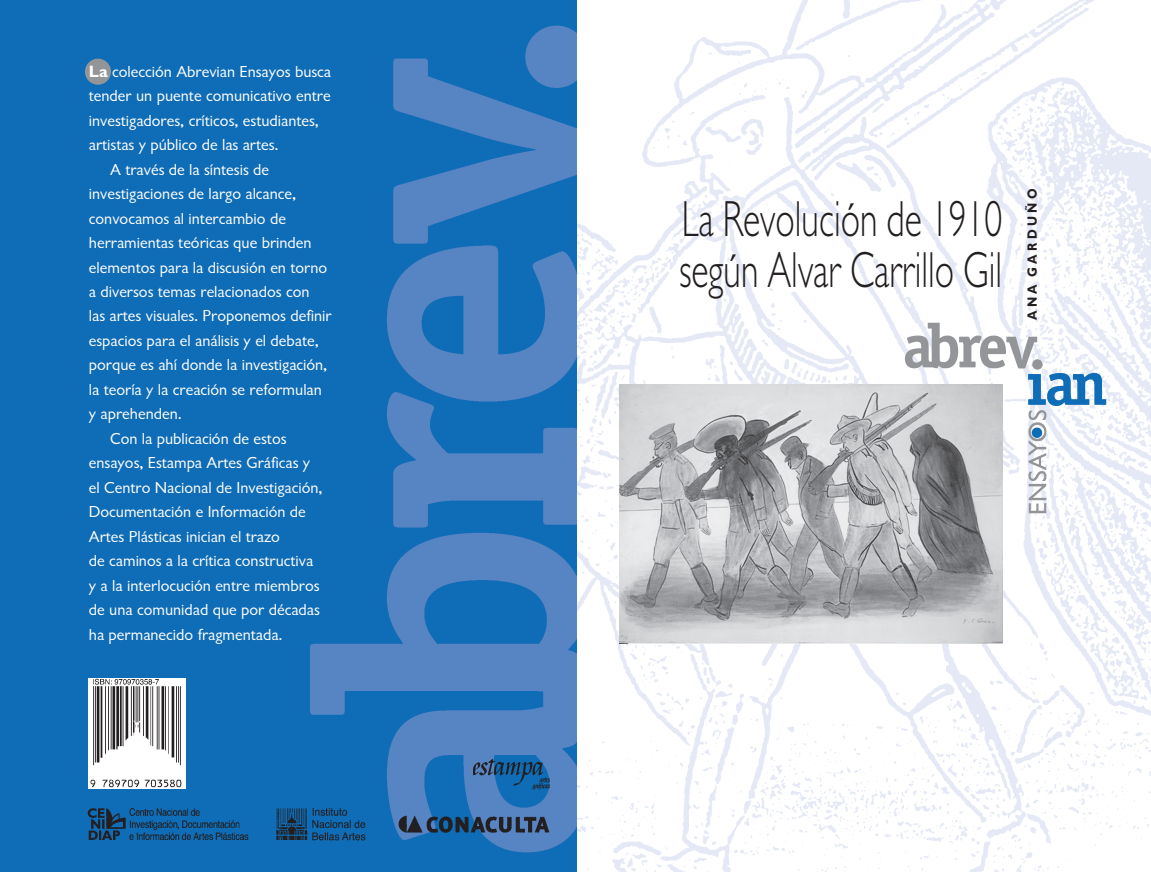
<style>
.page{position:relative;width:1151px;height:872px;background:#fff}
.page>*{position:absolute;margin:0;border:0;box-sizing:border-box;transform-origin:0 0}
.t1{font:51px/51px "Classical Sans Light DTC";color:#231f20;scale:.7 1}
.t2{font:16.5px "Classical Sans Regular DTC";color:#fff}
.t3{font:13.5px "Classical Sans Bold DTC";color:#231f20;scale:.9 1}
.s1{font-family:"Classical Sans Bold DTC"}
</style>
<div class="page">
<img style="left:577px;top:0;width:573px;height:871px">
<img style="left:1047px;top:372px;width:59px;height:66px">
<img style="left:904px;top:322px;width:143px;height:192px">
<img style="left:619px;top:384px;width:383px;height:259px">
<div style="left:0;top:0;width:577px;height:871px;background:#0f6cb6"></div>
<img style="left:310px;top:25px;width:267px;height:828px">
<img style="left:473px;top:758px;width:76px;height:31px">
<div style="left:85px;top:59px;width:26px;height:26px;background:#939598;border-radius:50%"></div>
<img style="left:88px;top:678px;width:98px;height:111px">
<img style="left:87px;top:803px;width:464px;height:40px">
<p class="t2" style="left:89px;top:62px;width:244px"><span class="s1">La</span> colección Abrevian Ensayos busca</p>
<p class="t2" style="left:89px;top:87px;width:243px">tender un puente comunicativo entre</p>
<p class="t2" style="left:89px;top:111px;width:232px">investigadores, críticos, estudiantes,</p>
<p class="t2" style="left:89px;top:136px;width:191px">artistas y público de las artes.</p>
<p class="t2" style="left:110px;top:160px;width:160px">A través de la síntesis de</p>
<p class="t2" style="left:89px;top:185px;width:209px">investigaciones de largo alcance,</p>
<p class="t2" style="left:89px;top:209px;width:199px">convocamos al intercambio de</p>
<p class="t2" style="left:89px;top:233px;width:224px">herramientas teóricas que brinden</p>
<p class="t2" style="left:89px;top:258px;width:240px">elementos para la discusión en torno</p>
<p class="t2" style="left:89px;top:282px;width:222px">a diversos temas relacionados con</p>
<p class="t2" style="left:89px;top:307px;width:244px">las artes visuales. Proponemos definir</p>
<p class="t2" style="left:89px;top:331px;width:231px">espacios para el análisis y el debate,</p>
<p class="t2" style="left:89px;top:356px;width:240px">porque es ahí donde la investigación,</p>
<p class="t2" style="left:89px;top:380px;width:234px">la teoría y la creación se reformulan</p>
<p class="t2" style="left:89px;top:405px;width:95px">y aprehenden.</p>
<p class="t2" style="left:110px;top:429px;width:178px">Con la publicación de estos</p>
<p class="t2" style="left:89px;top:454px;width:223px">ensayos, Estampa Artes Gráficas y</p>
<p class="t2" style="left:89px;top:478px;width:235px">el Centro Nacional de Investigación,</p>
<p class="t2" style="left:89px;top:502px;width:218px">Documentación e Información de</p>
<p class="t2" style="left:89px;top:527px;width:193px">Artes Plásticas inician el trazo</p>
<p class="t2" style="left:89px;top:551px;width:226px">de caminos a la crítica constructiva</p>
<p class="t2" style="left:89px;top:576px;width:232px">y a la interlocución entre miembros</p>
<p class="t2" style="left:89px;top:600px;width:232px">de una comunidad que por décadas</p>
<p class="t2" style="left:89px;top:625px;width:195px">ha permanecido fragmentada.</p>
<h1 class="t1" style="left:679px;top:194px;width:462px">La Revolución de 1910 según Alvar Carrillo Gil</h1>
<p class="t3" style="left:1024px;top:320px;width:148px;rotate:-90deg">A n a G a r d u ñ o</p>
</div>
